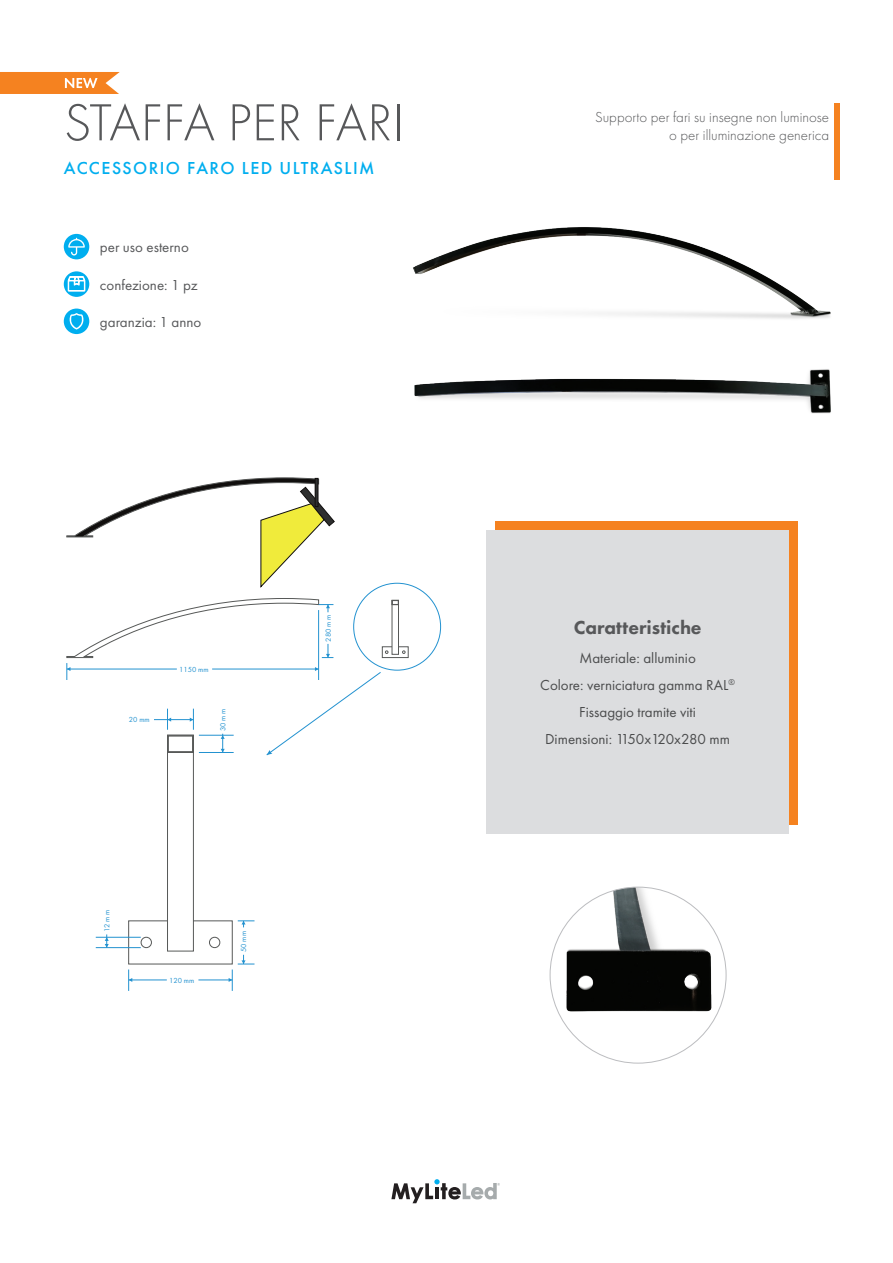
<style>
.page{position:relative;width:893px;height:1263px;background:#fff}
.page>*{position:absolute;margin:0;border:0;box-sizing:border-box;transform-origin:0 0}
.t1{font:300 54px "Futura PT";color:#57585a}
.t2{font:800 19.5px "Futura PT";color:#57585a}
.t3{font:500 18px "Futura PT";letter-spacing:.08em;color:#00aeef}
.t4{font:15px/27px "Futura PT";color:#4b4c4d;text-align:center}
.t5{font:300 15px/18px "Futura PT";color:#57585a;text-align:right}
.t6{font:15px "Futura PT";color:#57585a}
.t7{font:7.65px "Futura PT";color:#2392d0}
</style>
<div class="page">
<div style="left:834px;top:103px;width:6px;height:77px;background:#f58220"></div>
<svg style="left:391px;top:1179px;width:109px;height:24px"></svg>
<div style="left:64px;top:234px;width:25px;height:25px;background:#00aeef;border-radius:50%"></div>
<svg style="left:68px;top:238px;width:17px;height:17px"></svg>
<div style="left:64px;top:309px;width:25px;height:25px;background:#00aeef;border-radius:50%"></div>
<svg style="left:69px;top:313px;width:15px;height:16px"></svg>
<div style="left:64px;top:271px;width:25px;height:26px;background:#00aeef;border-radius:50%"></div>
<svg style="left:67px;top:273px;width:19px;height:19px"></svg>
<div style="left:382px;top:646px;width:26px;height:12px;border:1px solid #575958"></div>
<div style="left:141px;top:937px;width:11px;height:11px;border:1px solid #575958;border-radius:50%"></div>
<div style="left:209px;top:937px;width:11px;height:11px;border:1px solid #575958;border-radius:50%"></div>
<div style="left:167px;top:735px;width:27px;height:216px;border:1px solid #575958"></div>
<hr style="left:198px;top:980px;width:34px;height:1px;background:#2392d0">
<hr style="left:129px;top:980px;width:38px;height:1px;background:#2392d0">
<svg style="left:128px;top:969px;width:4px;height:22px"></svg>
<svg style="left:229px;top:955px;width:25px;height:36px"></svg>
<svg style="left:238px;top:920px;width:16px;height:7px"></svg>
<svg style="left:105px;top:934px;width:4px;height:13px"></svg>
<hr style="left:96px;top:947px;width:45px;height:1px;background:#2392d0">
<hr style="left:96px;top:937px;width:45px;height:1px;background:#2392d0">
<svg style="left:66px;top:598px;width:339px;height:157px"></svg>
<svg style="left:67px;top:478px;width:267px;height:109px"></svg>
<div style="left:495px;top:521px;width:303px;height:303px;background:#f58220"></div>
<div style="left:486px;top:530px;width:302px;height:304px;background:#dcdddf"></div>
<img style="left:413px;top:227px;width:397px;height:78px">
<img style="left:414px;top:305px;width:417px;height:109px">
<img style="left:550px;top:887px;width:176px;height:158px">
<svg style="left:0;top:72px;width:120px;height:22px;background:#f6913b"></svg>
<h1 class="t1" style="left:64px;top:92px;width:342px">STAFFA PER FARI</h1>
<p class="t3" style="left:64px;top:158px;width:312px">ACCESSORIO FARO LED ULTRASLIM</p>
<p class="t6" style="left:100px;top:239px;width:90px">per uso esterno</p>
<p class="t6" style="left:100px;top:276px;width:99px">confezione: 1 pz</p>
<p class="t6" style="left:100px;top:313px;width:103px">garanzia: 1 anno</p>
<p class="t7" style="left:129px;top:715px;width:22px">20 mm</p>
<p class="t7" style="left:179px;top:665px;width:31px">1150 mm</p>
<p class="t7" style="left:218px;top:731px;width:24px;rotate:-90deg">30 mm</p>
<p class="t7" style="left:102px;top:932px;width:24px;rotate:-90deg">12 mm</p>
<p class="t7" style="left:169px;top:975px;width:27px">120 mm</p>
<p class="t7" style="left:239px;top:952px;width:24px;rotate:-90deg">50 mm</p>
<p class="t7" style="left:324px;top:642px;width:28px;rotate:-90deg">280 mm</p>
<p class="t5" style="left:595px;top:109px;width:236px">Supporto per fari su insegne non luminose o per illuminazione generica</p>
<h2 class="t2" style="left:574px;top:615px;width:129px">Caratteristiche</h2>
<p class="t4" style="left:540px;top:645px;width:196px">Materiale: alluminio<br>Colore: verniciatura gamma RAL<sup>®<br></sup>Fissaggio tramite viti<br>Dimensioni: 1150x120x280 mm</p>
</div>
